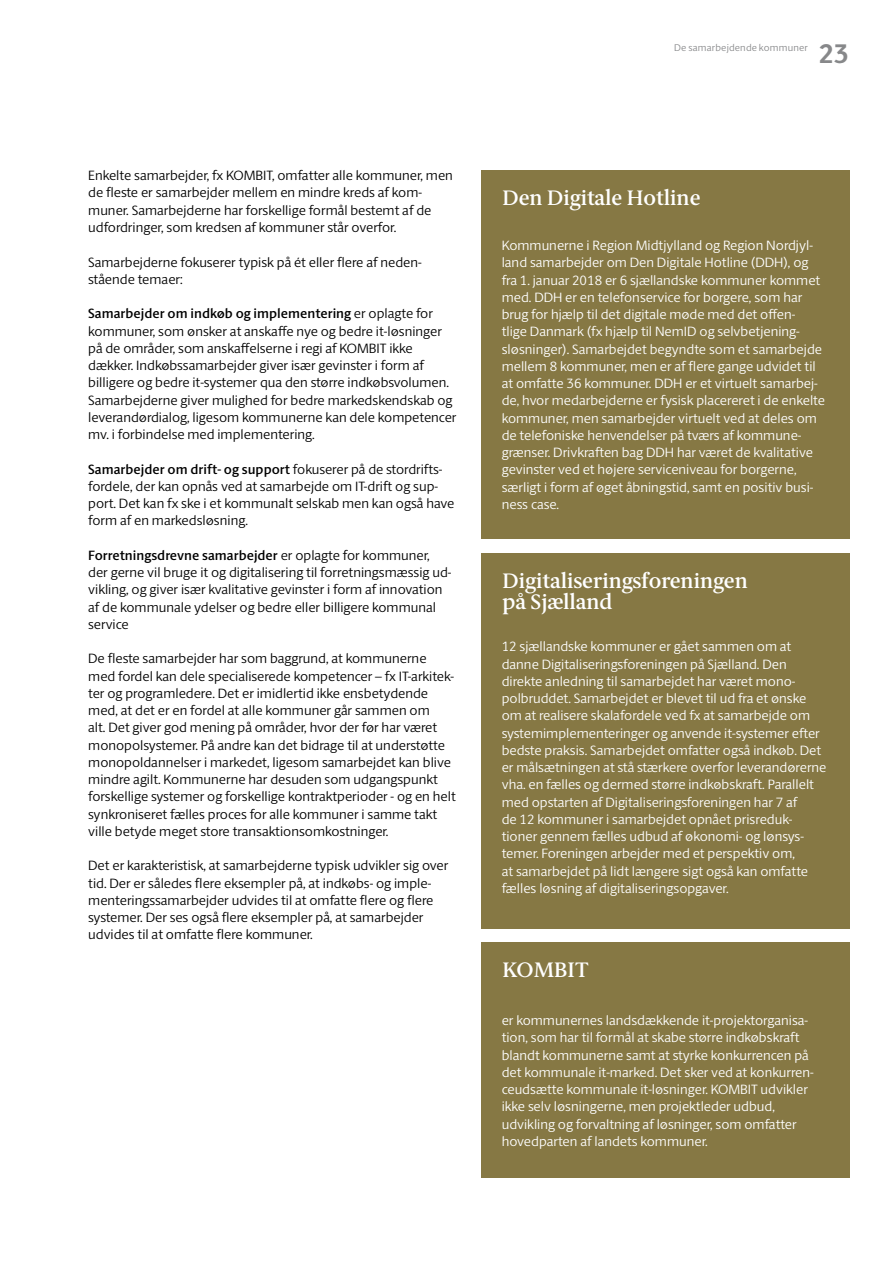
<style>
.page{position:relative;width:893px;height:1263px;background:#fff}
.page>*{position:absolute;margin:0;border:0;box-sizing:border-box;transform-origin:0 0}
.t1{font:700 27px "ID Sans";color:#87888a}
.t2{font:600 21px/21px "ID Serif";color:#fff}
.t3{font:300 13.5px/17.2px "ID Sans";color:#000}
.t4{font:300 13.5px/17.2px "ID Sans";color:#fff}
.t5{font:300 9.75px "ID Sans";letter-spacing:.02em;color:#87888a}
.s1{font-weight:600}
</style>
<div class="page">
<div style="left:481px;top:170px;width:368px;height:369px;background:#867844"></div>
<div style="left:481px;top:553px;width:368px;height:375px;background:#867844"></div>
<div style="left:481px;top:943px;width:368px;height:235px;background:#867844"></div>
<p class="t3" style="left:88px;top:167px;width:366px;text-indent:175px">IT, omfatter alle kommuner, men de fleste er samarbejder mellem en mindre kreds af kom&shy;muner. Samarbejderne har forskellige formål bestemt af de udfordringer, som kredsen af kommuner står overfor.</p>
<p class="t3" style="left:88px;top:253px;width:335px">Samarbejderne fokuserer typisk på ét eller flere af neden&shy;stående temaer:</p>
<p class="t3" style="left:88px;top:305px;width:355px"><span class="s1">Samarbejder om indkøb og implementering</span> er oplagte for kommuner, som ønsker at anskaffe nye og bedre it-løsninger på de områder, som anskaffelserne i regi af KOMB</p>
<p class="t3" style="left:88px;top:167px;width:148px">Enkelte samarbejder, fx KOMB</p>
<p class="t3" style="left:88px;top:339px;width:370px;text-indent:288px">IT ikke dækker. Indkøbssamarbejder giver især gevinster i form af billigere og bedre it-systemer qua den større indkøbsvolumen.<br>Samarbejderne giver mulighed for bedre markedskendskab og leverandørdialog, ligesom kommunerne kan dele kompetencer mv. i forbindelse med implementering.</p>
<p class="t3" style="left:88px;top:460px;width:368px"><span class="s1">Samarbejder om drift- og support</span> fokuserer på de stordrifts&shy;fordele, der kan opnås ved at samarbejde om IT-drift og sup&shy;port. Det kan fx ske i et kommunalt selskab men kan også have form af en markedsløsning.</p>
<p class="t3" style="left:88px;top:546px;width:365px"><span class="s1">Forretningsdrevne samarbejder</span> er oplagte for kommuner, der gerne vil bruge it og digitalisering til forretningsmæssig ud&shy;vikling, og giver især kvalitative gevinster i form af innovation af de kommunale ydelser og bedre eller billigere kommunal service</p>
<p class="t3" style="left:88px;top:650px;width:369px">De fleste samarbejder har som baggrund, at kommunerne med fordel kan dele specialiserede kompetencer – fx IT-arkitek&shy;ter og programledere. Det er imidlertid ikke ensbetydende med, at det er en fordel at alle kommuner går sammen om<br>alt. Det giver god mening på områder, hvor der før har været monopolsystemer. På andre kan det bidrage til at understøtte monopoldannelser i markedet, ligesom samarbejdet kan blive mindre agilt. Kommunerne har desuden som udgangspunkt forskellige systemer og forskellige kontraktperioder - og en helt synkroniseret fælles proces for alle kommuner i samme takt ville betyde meget store transaktionsomkostninger.</p>
<p class="t3" style="left:88px;top:857px;width:362px">Det er karakteristisk, at samarbejderne typisk udvikler sig over tid. Der er således flere eksempler på, at indkøbs- og imple&shy;menteringssamarbejder udvides til at omfatte flere og flere systemer. Der ses også flere eksempler på, at samarbejder udvides til at omfatte flere kommuner.</p>
<p class="t5" style="left:674px;top:42px;width:135px">De samarbejdende kommuner</p>
<h1 class="t1" style="left:819px;top:37px;width:32px">23</h1>
<h2 class="t2" style="left:503px;top:187px;width:199px">Den Digitale Hotline</h2>
<p class="t4" style="left:502px;top:237px;width:325px">Kommunerne i Region Midtjylland og Region Nordjyl&shy;land samarbejder om Den Digitale Hotline (DDH), og fra 1. januar 2018 er 6 sjællandske kommuner kommet med. DDH er en telefonservice for borgere, som har brug for hjælp til det digitale møde med det offen-<br>tlige Danmark (fx hjælp til N emID og selvbetjening&shy;sløsninger). Samarbejdet begyndte som et samarbejde mellem 8 kommuner, men er af flere gange udvidet til at omfatte 36 kommuner. DDH er et virtuelt samarbej&shy;de, hvor medarbejderne er fysisk placereret i de enkelte kommuner, men samarbejder virtuelt ved at deles om de telefoniske henvendelser på tværs af kommune&shy;grænser. Drivkraften bag DDH har været de kvalitative gevinster ved et højere serviceniveau for borgerne, særligt i form af øget åbningstid, samt en positiv busi&shy;ness case.</p>
<h2 class="t2" style="left:503px;top:571px;width:247px">Digitaliseringsforeningen på Sjælland</h2>
<p class="t4" style="left:502px;top:638px;width:326px">12 sjællandske kommuner er gået sammen om at danne Digitaliseringsforeningen på Sjælland. Den direkte anledning til samarbejdet har været mono&shy;polbruddet. Samarbejdet er blevet til ud fra et ønske om at realisere skalafordele ved fx at samarbejde om systemimplementeringer og anvende it-systemer efter bedste praksis. Samarbejdet omfatter også indkøb. Det er målsætningen at stå stærkere overfor leverandørerne vha. en fælles og dermed større indkøbskraft. Parallelt med opstarten af Digitaliseringsforeningen har 7 af<br>de 12 kommuner i samarbejdet opnået prisreduk&shy;tioner gennem fælles udbud af økonomi- og lønsys&shy;temer. Foreningen arbejder med et perspektiv om,<br>at samarbejdet på lidt længere sigt også kan omfatte fælles løsning af digitaliseringsopgaver.</p>
<h2 class="t2" style="left:503px;top:960px;width:88px">KOMBIT</h2>
<p class="t4" style="left:502px;top:1012px;width:314px">er kommunernes landsdækkende it-projektorganisa&shy;tion, som har til formål at skabe større indkøbskraft blandt kommunerne samt at styrke konkurrencen på det kommunale it-marked. Det sker ved at konkurren&shy;ceudsætte kommunale it-løsninger. KOMB</p>
<p class="t4" style="left:502px;top:1081px;width:308px;text-indent:246px">IT udvikler ikke selv løsningerne, men projektleder udbud, udvikling og forvaltning af løsninger, som omfatter hovedparten af landets kommuner.</p>
</div>
